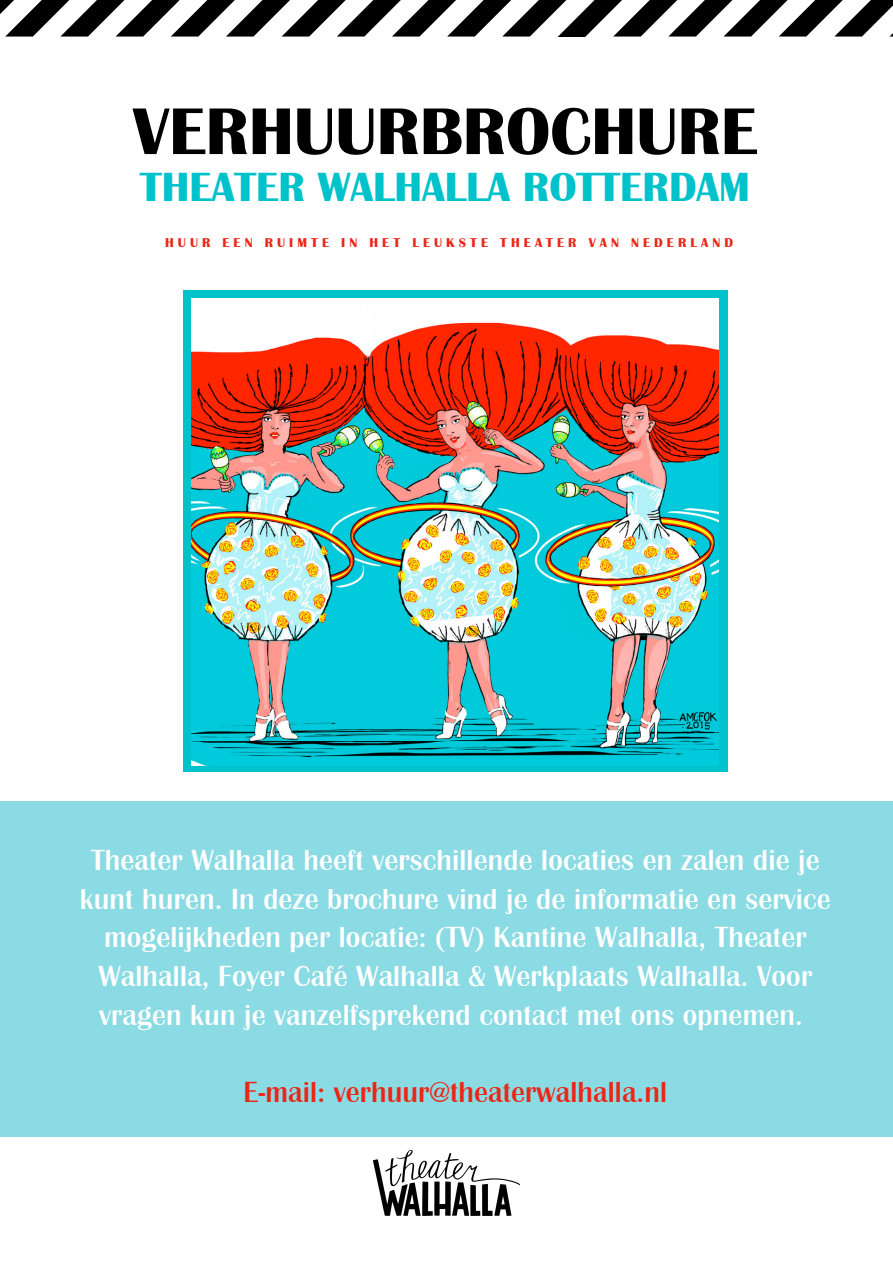
<style>
.page{position:relative;width:893px;height:1264px;background:#fff}
.page>*{position:absolute;margin:0;border:0;box-sizing:border-box;transform-origin:0 0}
.t1{font:700 68.25px "Britannic";color:#000}
.t2{font:700 42px "Britannic";color:#00c2cb}
.t3{font:30px/38.5px "Britannic Medium BOLD";letter-spacing:.005em;color:#fff;text-align:center}
.t4{font:30px "Britannic Medium BOLD";letter-spacing:.005em;color:#ec2616}
.t5{font:700 13.2px "Britannic";letter-spacing:.31em;color:#ec2616}
</style>
<div class="page">
<svg style="left:0;top:0;width:892px;height:37px"></svg>
<div style="left:183px;top:290px;width:544px;height:481px;background:#00c2cb"></div>
<img style="left:192px;top:298px;width:526px;height:467px">
<div style="left:0;top:801px;width:892px;height:335px;background:#8bdbe4"></div>
<img style="left:373px;top:1150px;width:146px;height:65px">
<h1 class="t1" style="left:133px;top:97px;width:625px">VERHUURBROCHURE</h1>
<h2 class="t2" style="left:140px;top:166px;width:611px">THEATER WALHALLA ROTTERDAM</h2>
<p class="t5" style="left:165px;top:236px;width:569px">HUUR EEN RUIMTE IN HET LEUKSTE THEATER VAN NEDERLAND</p>
<p class="t3" style="left:80px;top:843px;width:752px">Theater Walhalla heeft verschillende locaties en zalen die je kunt huren. In deze brochure vind je de informatie en service mogelijkheden per locatie: (TV) Kantine Walhalla, Theater Walhalla, Foyer Café Walhalla &amp; Werkplaats Walhalla. Voor vragen kun je vanzelfsprekend contact met ons opnemen.</p>
<p class="t4" style="left:243px;top:1081px;width:425px">E-mail: verhuur@theaterwalhalla.nl</p>
</div>
